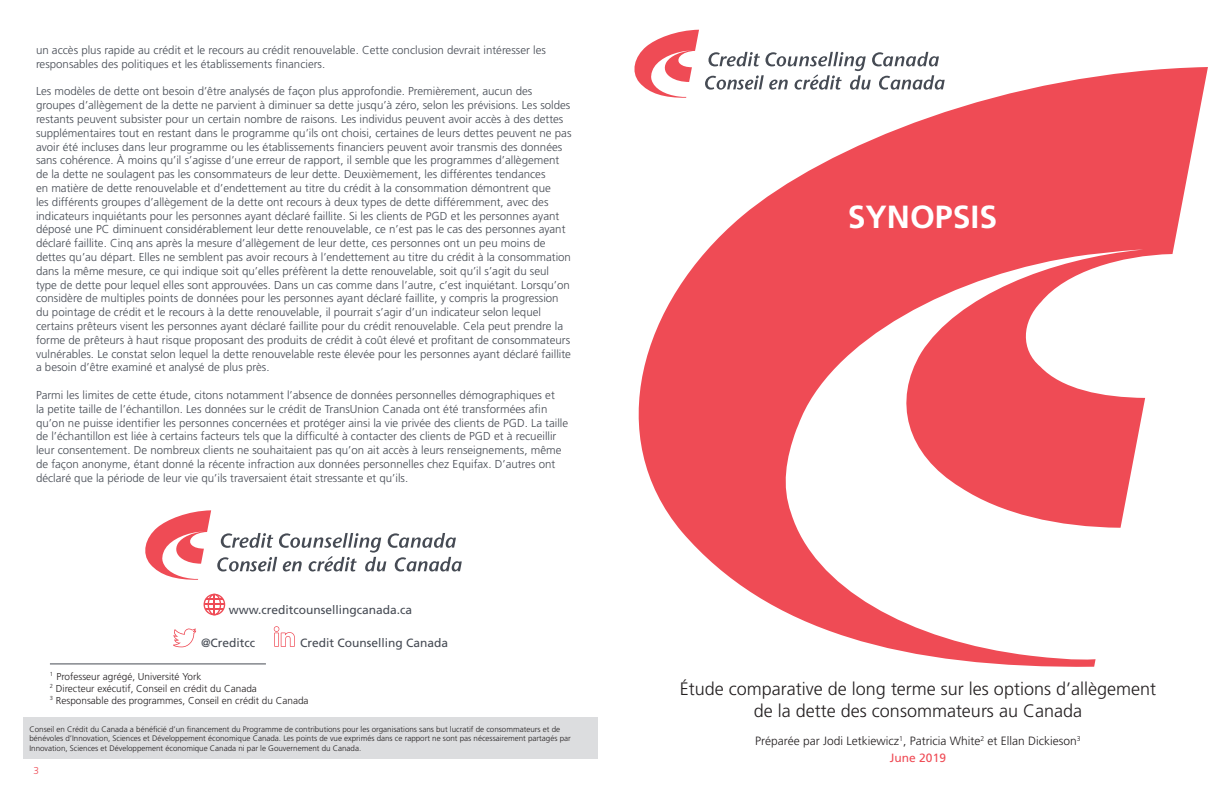
<style>
.page{position:relative;width:1224px;height:792px;background:#fff}
.page>*{position:absolute;margin:0;border:0;box-sizing:border-box;transform-origin:0 0}
.t1{font:700 32px "Frutiger";color:#fff}
.t2{font:300 18px/21.6px "Frutiger";color:#231f20;text-align:center}
.t3{font:300 12px/17px "Frutiger";color:#231f20;text-align:center}
.t4{font:12px "Frutiger";color:#464b54}
.t5{font:300 11.5px/13.8px "Frutiger";color:#464b54}
.t6{font:300 10px/12px "Frutiger";color:#231f20}
.t7{font:300 10px "Frutiger";color:#ef4b55}
.t8{font:300 8px/9.6px "Frutiger";color:#231f20}
.s1{font-weight:400;color:#ef4b55}
</style>
<div class="page">
<svg style="left:638px;top:67px;width:570px;height:600px"></svg>
<svg style="left:634px;top:30px;width:65px;height:68px"></svg>
<svg style="left:705px;top:52px;width:240px;height:38px"></svg>
<svg style="left:145px;top:510px;width:66px;height:70px"></svg>
<svg style="left:217px;top:533px;width:245px;height:38px"></svg>
<svg style="left:173px;top:628px;width:23px;height:19px"></svg>
<svg style="left:274px;top:626px;width:21px;height:21px"></svg>
<svg style="left:204px;top:594px;width:21px;height:21px"></svg>
<div style="left:23px;top:718px;width:575px;height:41px;background:#dcdddf"></div>
<hr style="left:50px;top:663px;width:216px;height:1px;background:#464b54">
<p class="t5" style="left:36px;top:43px;width:511px">un accès plus rapide au crédit et le recours au crédit renouvelable. Cette conclusion devrait intéresser les responsables des politiques et les établissements financiers.</p>
<p class="t5" style="left:36px;top:85px;width:537px">Les modèles de dette ont besoin d’être analysés de façon plus approfondie. Premièrement, aucun des groupes d’allègement de la dette ne parvient à diminuer sa dette jusqu’à zéro, selon les prévisions. Les soldes restants peuvent subsister pour un certain nombre de raisons. Les individus peuvent avoir accès à des dettes supplémentaires tout en restant dans le programme qu’ils ont choisi, certaines de leurs dettes peuvent ne pas avoir été incluses dans leur programme ou les établissements financiers peuvent avoir transmis des données sans cohérence. À moins qu’il s’agisse d’une erreur de rapport, il semble que les programmes d’allègement de la dette ne soulagent pas les consommateurs de leur dette. Deuxièmement, les différentes tendances<br>en matière de dette renouvelable et d’endettement au titre du crédit à la consommation démontrent que<br>les différents groupes d’allègement de la dette ont recours à deux types de dette différemment, avec des indicateurs inquiétants pour les personnes ayant déclaré faillite. Si les clients de PGD et les personnes ayant déposé une PC diminuent considérablement leur dette renouvelable, ce n’est pas le cas des personnes ayant déclaré faillite. Cinq ans après la mesure d’allègement de leur dette, ces personnes ont un peu moins de dettes qu’au départ. Elles ne semblent pas avoir recours à l’endettement au titre du crédit à la consommation dans la même mesure, ce qui indique soit qu’elles préfèrent la dette renouvelable, soit qu’il s’agit du seul type de dette pour lequel elles sont approuvées. Dans un cas comme dans l’autre, c’est inquiétant. Lorsqu’on considère de multiples points de données pour les personnes ayant déclaré faillite, y compris la progression du pointage de crédit et le recours à la dette renouvelable, il pourrait s’agir d’un indicateur selon lequel certains prêteurs visent les personnes ayant déclaré faillite pour du crédit renouvelable. Cela peut prendre la forme de prêteurs à haut risque proposant des produits de crédit à coût élevé et profitant de consommateurs vulnérables. Le constat selon lequel la dette renouvelable reste élevée pour les personnes ayant déclaré faillite a besoin d’être examiné et analysé de plus près.</p>
<p class="t5" style="left:36px;top:388px;width:534px">Parmi les limites de cette étude, citons notamment l’absence de données personnelles démographiques et<br>la petite taille de l’échantillon. Les données sur le crédit de TransUnion Canada ont été transformées afin qu’on ne puisse identifier les personnes concernées et protéger ainsi la vie privée des clients de PGD. La taille de l’échantillon est liée à certains facteurs tels que la difficulté à contacter des clients de PGD et à recueillir leur consentement. De nombreux clients ne souhaitaient pas qu’on ait accès à leurs renseignements, même de façon anonyme, étant donné la récente infraction aux données personnelles chez Equifax. D’autres ont déclaré que la période de leur vie qu’ils traversaient était stressante et qu’ils.</p>
<p class="t4" style="left:229px;top:603px;width:185px">www.creditcounsellingcanada.ca</p>
<p class="t4" style="left:201px;top:636px;width:56px">@Creditcc</p>
<p class="t4" style="left:300px;top:636px;width:150px">Credit Counselling Canada</p>
<p class="t6" style="left:50px;top:670px;width:260px"><sup>1</sup> Professeur agrégé, Université York<br><sup>2</sup> Directeur exécutif, Conseil en crédit du Canada<br><sup>3</sup> Responsable des programmes, Conseil en crédit du Canada</p>
<p class="t8" style="left:30px;top:724px;width:543px">Conseil en Crédit du Canada a bénéficié d’un financement du Programme de contributions pour les organisations sans but lucratif de consommateurs et de bénévoles d’Innovation, Sciences et Développement économique Canada. Les points de vue exprimés dans ce rapport ne sont pas nécessairement partagés par<br>Innovation, Sciences et Développement économique Canada ni par le Gouvernement du Canada.</p>
<p class="t7" style="left:33px;top:765px;width:7px">3</p>
<h1 class="t1" style="left:848px;top:198px;width:151px">SYNOPSIS</h1>
<h2 class="t2" style="left:680px;top:678px;width:478px">Étude comparative de long terme sur les options d’allègement de la dette des consommateurs au Canada</h2>
<p class="t3" style="left:755px;top:732px;width:327px">Préparée par Jodi Letkiewicz<sup>1</sup>, Patricia White<sup>2</sup> et Ellan Dickieson<sup>3<br></sup><span class="s1">June 2019</span></p>
</div>
